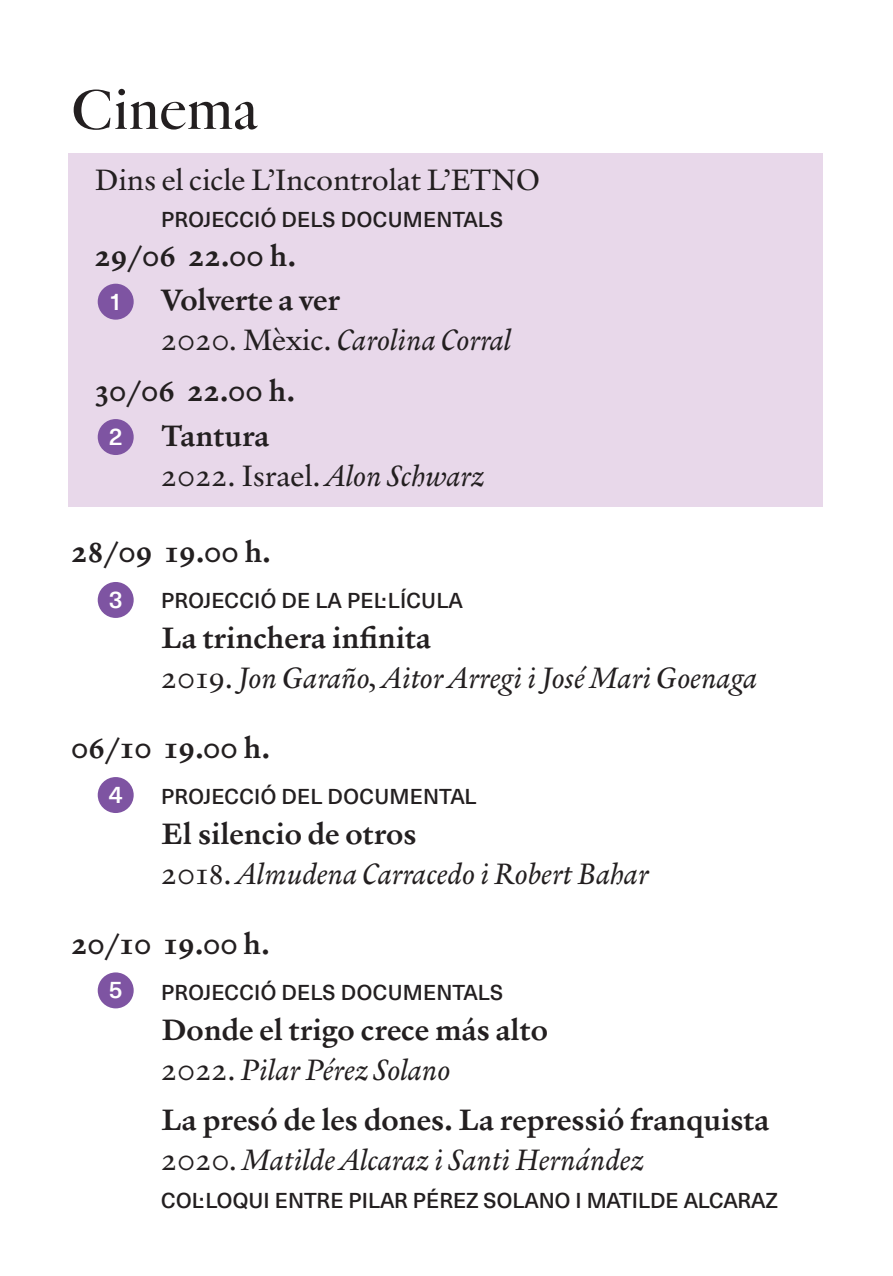
<style>
.page{position:relative;width:893px;height:1276px;background:#fff}
.page>*{position:absolute;margin:0;border:0;box-sizing:border-box;transform-origin:0 0}
.t1{font:700 57px "Verdigris MVB Pro Big";color:#231f20}
.PARRAFO_TEXTO{font:700 30px/39.9px "Verdigris MVB Pro Text";color:#231f20}
.PARRAFO_TEXTO-2{font:italic 30px "Verdigris MVB Pro Text";color:#231f20}
.PARRAFO_TEXTO-3{font:30px "Verdigris MVB Pro Text";color:#231f20}
.PARRAFO_TEXTO-4{font:500 24px "Neue Haas Unica Pro";color:#fff}
.PARRAFO_TEXTO-5{font:500 21px "Neue Haas Unica Pro";letter-spacing:.01em;color:#231f20}
.s1{font-style:normal}
.s2{font-style:italic}
.s3{font-weight:400}
.s4{font-weight:400;font-style:italic}
</style>
<div class="page">
<div style="left:68px;top:153px;width:755px;height:354px;background:#e8d8ea"></div>
<div style="left:98px;top:284px;width:36px;height:36px;background:#7e54a2;border-radius:50%"></div>
<div style="left:98px;top:419px;width:36px;height:36px;background:#7e54a2;border-radius:50%"></div>
<div style="left:98px;top:582px;width:36px;height:36px;background:#7e54a2;border-radius:50%"></div>
<div style="left:98px;top:777px;width:36px;height:36px;background:#7e54a2;border-radius:50%"></div>
<div style="left:98px;top:972px;width:36px;height:36px;background:#7e54a2;border-radius:50%"></div>
<p class="t1" style="left:71px;top:76px;width:188px">Cinema</p>
<p class="PARRAFO_TEXTO-3" style="left:94px;top:158px;width:447px">Dins el cicle L’Incontrolat L’ETNO</p>
<p class="PARRAFO_TEXTO-5" style="left:161px;top:206px;width:343px">PROJECCIÓ DELS DOCUMENTALS</p>
<p class="PARRAFO_TEXTO" style="left:94px;top:235px;width:203px">29/06 22.00 h.</p>
<p class="PARRAFO_TEXTO-4" style="left:109px;top:287px;width:15px">1</p>
<p class="PARRAFO_TEXTO" style="left:161px;top:279px;width:180px">Volverte a ver</p>
<p class="PARRAFO_TEXTO-2" style="left:161px;top:320px;width:352px"><span class="s1">2020. Mèxic.</span> Carolina Corral</p>
<p class="PARRAFO_TEXTO" style="left:94px;top:370px;width:202px">30/06 22.00 h.</p>
<p class="PARRAFO_TEXTO-4" style="left:109px;top:422px;width:15px">2</p>
<p class="PARRAFO_TEXTO" style="left:161px;top:415px;width:110px">Tantura</p>
<p class="PARRAFO_TEXTO-3" style="left:161px;top:454px;width:325px">2022. Israel. <span class="s2">Alon Schwarz</span></p>
<p class="PARRAFO_TEXTO" style="left:71px;top:531px;width:201px">28/09 19.00 h.</p>
<p class="PARRAFO_TEXTO-5" style="left:161px;top:588px;width:303px">PROJECCIÓ DE LA PEL·LÍCULA</p>
<p class="PARRAFO_TEXTO-4" style="left:109px;top:585px;width:15px">3</p>
<p class="PARRAFO_TEXTO" style="left:161px;top:617px;width:271px">La trinchera infinita</p>
<p class="PARRAFO_TEXTO-2" style="left:161px;top:657px;width:597px"><span class="s1">2019.</span> Jon Garaño, Aitor Arregi i José Mari Goenaga</p>
<p class="PARRAFO_TEXTO" style="left:71px;top:727px;width:200px">06/10 19.00 h.</p>
<p class="PARRAFO_TEXTO-5" style="left:161px;top:784px;width:317px">PROJECCIÓ DEL DOCUMENTAL</p>
<p class="PARRAFO_TEXTO-4" style="left:109px;top:780px;width:15px">4</p>
<p class="PARRAFO_TEXTO" style="left:161px;top:813px;width:257px">El silencio de otros</p>
<p class="PARRAFO_TEXTO-2" style="left:161px;top:853px;width:489px"><span class="s1">2018.</span> Almudena Carracedo i Robert Bahar</p>
<p class="PARRAFO_TEXTO" style="left:71px;top:922px;width:200px">20/10 19.00 h.</p>
<p class="PARRAFO_TEXTO-5" style="left:161px;top:979px;width:343px">PROJECCIÓ DELS DOCUMENTALS</p>
<p class="PARRAFO_TEXTO-4" style="left:109px;top:975px;width:15px">5</p>
<p class="PARRAFO_TEXTO" style="left:161px;top:1008px;width:388px">Donde el trigo crece más alto</p>
<p class="PARRAFO_TEXTO-2" style="left:161px;top:1049px;width:291px"><span class="s1">2022.</span> Pilar Pérez Solano</p>
<p class="PARRAFO_TEXTO" style="left:161px;top:1099px;width:610px">La presó de les dones. La repressió franquista<br><span class="s3">2020.</span> <span class="s4">Matilde Alcaraz i Santi Hernández</span></p>
<p class="PARRAFO_TEXTO-5" style="left:161px;top:1187px;width:618px">COL·LOQUI ENTRE PILAR PÉREZ SOLANO I MATILDE ALCARAZ</p>
</div>
